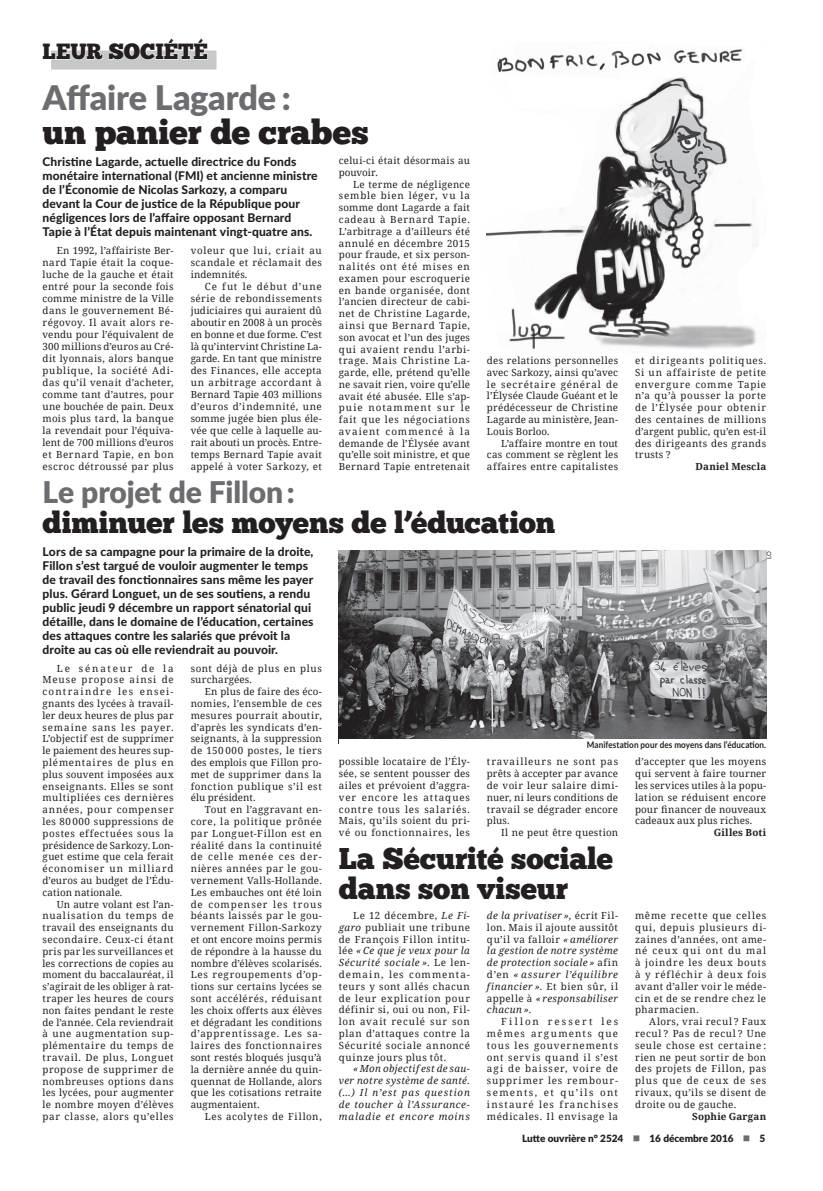
<style>
.page{position:relative;width:823px;height:1191px;background:#fff}
.page>*{position:absolute;margin:0;border:0;box-sizing:border-box;transform-origin:0 0}
.t1{font:34px "Chunk Five";letter-spacing:-.005em;color:#231f20}
.t2{font:900 34px "Lato";letter-spacing:-.01em;color:#6c6d70}
.t3{font:30px/30px "Chunk Five";letter-spacing:-.005em;color:#231f20}
.t4{font:900 30px "Lato";letter-spacing:-.005em;color:#6c6d70}
.t5{font:22px "Chunk Five";color:#231f20}
.t6{font:800 12px/14px "Lato";letter-spacing:.01em;color:#231f20}
.t7{font:900 10px "Lato";color:#231f20}
.t8{font:9.8px/11.8px "Noto Serif";letter-spacing:.04em;color:#231f20;text-align:justify}
.t9{font:italic 9.8px/11.8px "Noto Serif";letter-spacing:.07em;color:#231f20;text-align:justify}
.t10{font:700 9.8px "Noto Serif";letter-spacing:.015em;color:#231f20}
.t11{font:700 9px "Lato";letter-spacing:.01em;color:#231f20;scale:.9 1}
.t12{font:6px "Lato";color:#231f20}
.s1{font-style:italic}
.s2{font-style:normal}
.s3{color:#6c6d70}
</style>
<div class="page">
<div style="left:51px;top:51px;width:165px;height:19px;background:#c7c8ca"></div>
<svg style="left:51px;top:50px;width:157px;height:10px"></svg>
<img style="left:338px;top:551px;width:427px;height:188px">
<img style="left:486px;top:49px;width:272px;height:301px">
<h3 class="t5" style="left:43px;top:38px;width:167px">LEUR SOCIÉTÉ</h3>
<h1 class="t2" style="left:43px;top:72px;width:249px">Affaire Lagarde :</h1>
<h1 class="t1" style="left:43px;top:112px;width:327px">un panier de crabes</h1>
<p class="t6" style="left:43px;top:154px;width:276px">Christine Lagarde, actuelle directrice du Fonds monétaire international (FMI) et ancienne ministre de l’Économie de Nicolas Sarkozy, a comparu devant la Cour de justice de la République pour négligences lors de l’affaire opposant Bernard Tapie à l’État depuis maintenant vingt-quatre ans.</p>
<p class="t8" style="left:43px;top:244px;width:132px;text-indent:14px">En 1992, l’affairiste Ber&shy;nard Tapie était la coque&shy;luche de la gauche et était entré pour la seconde fois comme ministre de la Ville dans le gouvernement Bé&shy;régovoy. Il avait alors re&shy;vendu pour l’équivalent de 300 millions d’euros au Cré&shy;dit lyonnais, alors banque publique, la société Adi&shy;das qu’il venait d’acheter, comme tant d’autres, pour une bouchée de pain. Deux mois plus tard, la banque la revendait pour l’équiva&shy;lent de 700 millions d’euros et Bernard Tapie, en bon escroc détroussé par plus</p>
<p class="t8" style="left:190px;top:244px;width:132px">voleur que lui, criait au scandale et réclamait des indemnités.</p>
<p class="t8" style="left:338px;top:154px;width:132px">celui-ci était désormais au pouvoir.</p>
<p class="t8" style="left:338px;top:178px;width:132px;text-indent:14px">Le terme de négligence semble bien léger, vu la somme dont Lagarde a fait cadeau à Bernard Tapie.<br>L’arbitrage a d’ailleurs été annulé en décembre 2015 pour fraude, et six person&shy;nalités ont été mises en examen pour escroquerie en bande organisée, dont l’ancien directeur de cabi&shy;net de Christine Lagarde, ainsi que Bernard Tapie, son avocat et l’un des juges qui avaient rendu l’arbi&shy;trage. Mais Christine La&shy;garde, elle, prétend qu’elle ne savait rien, voire qu’elle avait été abusée. Elle s’ap&shy;puie notamment sur le fait que les négociations avaient commencé à la demande de l’Élysée avant qu’elle soit ministre, et que Bernard Tapie entretenait</p>
<p class="t8" style="left:190px;top:280px;width:132px;text-indent:14px">Ce fut le début d’une série de rebondissements judiciaires qui auraient dû aboutir en 2008 à un procès en bonne et due forme. C’est là qu’intervint Christine La&shy;garde. En tant que ministre des Finances, elle accepta un arbitrage accordant à Bernard Tapie 403 millions d’euros d’indemnité, une somme jugée bien plus éle&shy;vée que celle à laquelle au&shy;rait abouti un procès. Entre&shy;temps Bernard Tapie avait appelé à voter Sarkozy, et</p>
<p class="t8" style="left:486px;top:354px;width:132px">des relations personnelles avec Sarkozy, ainsi qu’avec le secrétaire général de l’Élysée Claude Guéant et le prédécesseur de Christine Lagarde au ministère, Jean-Louis Borloo.</p>
<p class="t8" style="left:486px;top:437px;width:132px;text-indent:14px">L’affaire montre en tout cas comment se règlent les affaires entre capitalistes</p>
<p class="t8" style="left:634px;top:354px;width:132px">et dirigeants politiques.<br>Si un affairiste de petite envergure comme Tapie n’a qu’à pousser la porte de l’Élysée pour obtenir des centaines de millions d’argent public, qu’en est-il des dirigeants des grands trusts ?</p>
<p class="t10" style="left:695px;top:459px;width:72px">Daniel Mescla</p>
<h2 class="t4" style="left:43px;top:470px;width:254px">Le projet de Fillon :</h2>
<h2 class="t3" style="left:43px;top:508px;width:514px">diminuer les moyens de l’éducation</h2>
<p class="t6" style="left:43px;top:544px;width:272px">Lors de sa campagne pour la primaire de la droite, Fillon s’est targué de vouloir augmenter le temps de travail des fonctionnaires sans même les payer plus. Gérard Longuet, un de ses soutiens, a rendu public jeudi 9 décembre un rapport sénatorial qui détaille, dans le domaine de l’éducation, certaines des attaques contre les salariés que prévoit la droite au cas où elle reviendrait au pouvoir.</p>
<p class="t8" style="left:43px;top:662px;width:132px;text-indent:14px">Le sénateur de la Meuse propose ainsi de contraindre les ensei&shy;gnants des lycées à travail&shy;ler deux heures de plus par semaine sans les payer.<br>L’objectif est de supprimer le paiement des heures sup&shy;plémentaires de plus en plus souvent imposées aux enseignants. Elles se sont multipliées ces dernières années, pour compenser les 80 000 suppressions de postes effectuées sous la présidence de Sarkozy. Lon&shy;guet estime que cela ferait économiser un milliard d’euros au budget de l’Édu&shy;cation nationale.</p>
<p class="t8" style="left:43px;top:897px;width:132px;text-indent:14px">Un autre volant est l’an&shy;nualisation du temps de travail des enseignants du secondaire. Ceux-ci étant pris par les surveillances et les corrections de copies au moment du baccalauréat, il s’agirait de les obliger à rat&shy;traper les heures de cours non faites pendant le reste de l’année. Cela reviendrait à une augmentation sup&shy;plémentaire du temps de travail. De plus, Longuet propose de supprimer de nombreuses options dans les lycées, pour augmenter le nombre moyen d’élèves par classe, alors qu’elles</p>
<p class="t12" style="left:764px;top:558px;width:9px;rotate:-90deg">LO</p>
<p class="t8" style="left:190px;top:662px;width:132px">sont déjà de plus en plus surchargées.</p>
<p class="t8" style="left:190px;top:685px;width:132px;text-indent:14px">En plus de faire des éco&shy;nomies, l’ensemble de ces mesures pourrait aboutir, d’après les syndicats d’en&shy;seignants, à la suppression de 150 000 postes, le tiers des emplois que Fillon pro&shy;met de supprimer dans la fonction publique s’il est élu président.</p>
<p class="t8" style="left:190px;top:803px;width:132px;text-indent:14px">Tout en l’aggravant en&shy;core, la politique prônée par Longuet-Fillon est en réalité dans la continuité de celle menée ces der&shy;nières années par le gou&shy;vernement Valls-Hollande.<br>Les embauches ont été loin de compenser les trous béants laissés par le gou&shy;vernement Fillon-Sarkozy et ont encore moins permis de répondre à la hausse du nombre d’élèves scolarisés.<br>Les regroupements d’op&shy;tions sur certains lycées se sont accélérés, réduisant les choix offerts aux élèves et dégradant les conditions d’apprentissage. Les sa&shy;laires des fonctionnaires sont restés bloqués jusqu’à la dernière année du quin&shy;quennat de Hollande, alors que les cotisations retraite augmentaient.</p>
<p class="t8" style="left:205px;top:1110px;width:118px">Les acolytes de Fillon,</p>
<p class="t11" style="left:586px;top:738px;width:201px">Manifestation pour des moyens dans l’éducation.</p>
<p class="t8" style="left:338px;top:755px;width:132px">possible locataire de l’Ély&shy;sée, se sentent pousser des ailes et prévoient d’aggra&shy;ver encore les attaques contre tous les salariés.<br>Mais, qu’ils soient du pri&shy;vé ou fonctionnaires, les</p>
<p class="t8" style="left:486px;top:755px;width:132px">travailleurs ne sont pas prêts à accepter par avance de voir leur salaire dimi&shy;nuer, ni leurs conditions de travail se dégrader encore plus.</p>
<p class="t8" style="left:634px;top:755px;width:132px">d’accepter que les moyens qui servent à faire tourner les services utiles à la popu&shy;lation se réduisent encore pour financer de nouveaux cadeaux aux plus riches.</p>
<p class="t10" style="left:713px;top:825px;width:54px">Gilles Boti</p>
<p class="t8" style="left:501px;top:826px;width:118px">Il ne peut être question</p>
<h2 class="t3" style="left:338px;top:843px;width:275px">La Sécurité sociale dans son viseur</h2>
<p class="t8" style="left:338px;top:909px;width:132px;text-indent:14px">Le 12 décembre, <span class="s1">Le Fi&shy;garo</span> publiait une tribune de François Fillon intitu&shy;lée <span class="s1">« Ce que je veux pour la Sécurité sociale »</span>. Le len&shy;demain, les commenta&shy;teurs y sont allés chacun de leur explication pour définir si, oui ou non, Fil&shy;lon avait reculé sur son plan d’attaques contre la Sécurité sociale annoncé quinze jours plus tôt.</p>
<p class="t9" style="left:338px;top:1062px;width:132px;text-indent:14px">« Mon objectif est de sau&shy;ver notre système de santé. (…) Il n’est pas question de toucher à l’Assurance&shy;maladie et encore moins</p>
<p class="t8" style="left:634px;top:909px;width:132px">même recette que celles qui, depuis plusieurs di&shy;zaines d’années, ont ame&shy;né ceux qui ont du mal à joindre les deux bouts à y réfléchir à deux fois avant d’aller voir le méde&shy;cin et de se rendre chez le pharmacien.</p>
<p class="t8" style="left:634px;top:1015px;width:132px;text-indent:14px">Alors, vrai recul ? Faux recul ? Pas de recul ? Une seule chose est certaine : rien ne peut sortir de bon des projets de Fillon, pas plus que de ceux de ses rivaux, qu’ils se disent de droite ou de gauche.</p>
<p class="t10" style="left:691px;top:1109px;width:75px">Sophie Gargan</p>
<p class="t9" style="left:486px;top:909px;width:132px">de la privatiser », <span class="s2">écrit Fil&shy;lon. Mais il ajoute aussitôt qu’il va falloir</span> « améliorer la gestion de notre système de protection sociale » <span class="s2">afin d’en</span> « assurer l’équilibre financier »<span class="s2">. Et bien sûr, il appelle à</span> « responsabiliser chacun »<span class="s2">.</span></p>
<p class="t8" style="left:486px;top:1015px;width:132px;text-indent:14px">Fillon ressert les mêmes arguments que tous les gouvernements ont servis quand il s’est agi de baisser, voire de supprimer les rembour&shy;sements, et qu’ils ont instauré les franchises médicales. Il envisage la</p>
<p class="t7" style="left:522px;top:1131px;width:245px">Lutte ouvrière n° 2524 <span class="s3">■</span> 16 décembre 2016 <span class="s3">■</span> 5</p>
</div>
